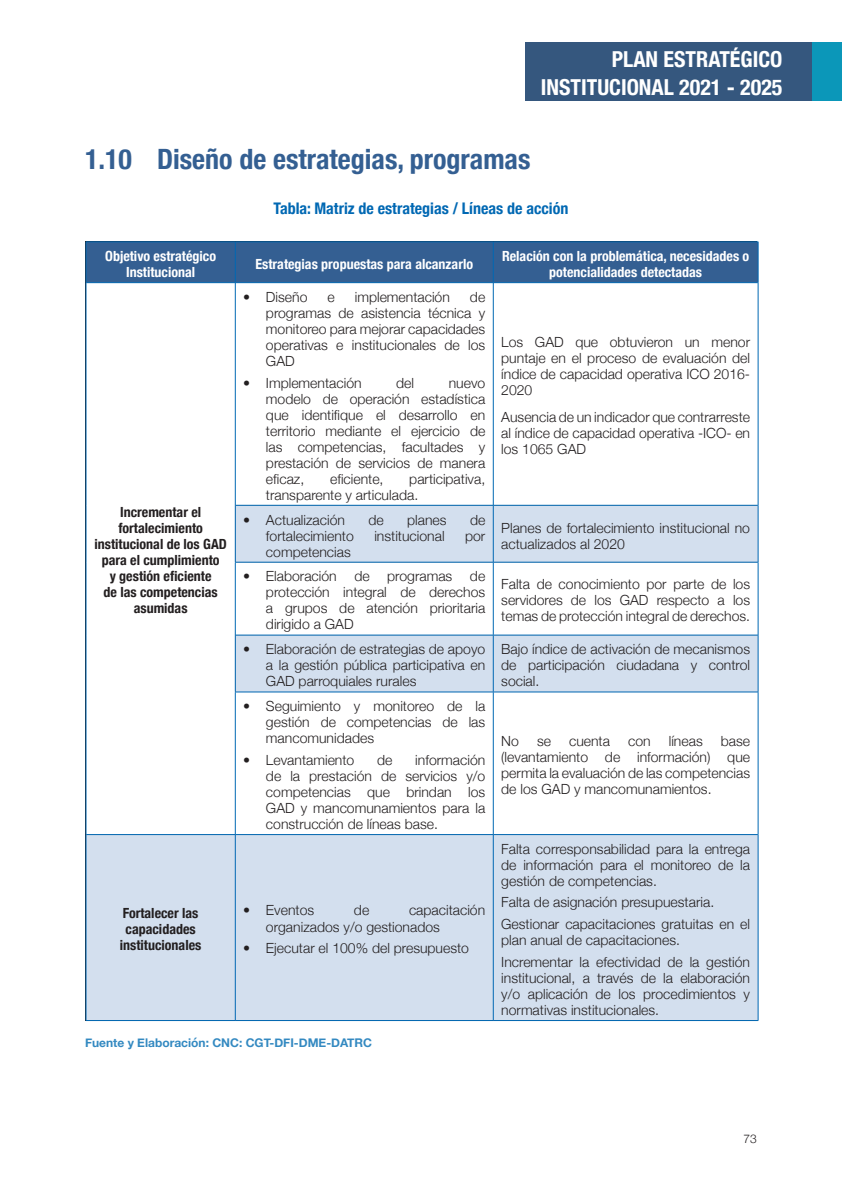
<style>
.page{position:relative;width:842px;height:1191px;background:#fff}
.page>*{position:absolute;margin:0;border:0;box-sizing:border-box;transform-origin:0 0}
.t1{font:700 condensed 28px "Helvetica Neue";color:#345f92}
.t2{font:700 condensed 22px/28px "Helvetica Neue";color:#fff;text-align:right}
.t3{font:700 condensed 16px "Helvetica Neue";color:#0168b3}
.t4{font:300 14px/16px "Helvetica Neue";color:#231f20;text-align:justify}
.t5{font:700 condensed 14px/16px "Helvetica Neue";color:#231f20;text-align:center}
.t6{font:700 condensed 14px/16px "Helvetica Neue";color:#fff;text-align:center}
.t7{font:700 12px "Helvetica Neue";color:#3389c1}
.t8{font:300 12px "Helvetica Neue";color:#231f20}
</style>
<div class="page">
<div style="left:525px;top:43px;width:287px;height:58px;background:#35577e"></div>
<div style="left:812px;top:43px;width:30px;height:58px;background:#0b97b9"></div>
<div style="left:87px;top:242px;width:671px;height:40px;background:#345f92"></div>
<svg style="left:87px;top:283px;width:671px;height:222px"></svg>
<svg style="left:87px;top:505px;width:671px;height:515px;fill:#d3dfee"></svg>
<hr style="left:86px;top:834px;width:1px;height:186px;background:#0168b3">
<hr style="left:235px;top:691px;width:258px;height:1px;background:#0168b3">
<hr style="left:493px;top:691px;width:265px;height:1px;background:#0168b3">
<hr style="left:235px;top:692px;width:1px;height:142px;background:#0168b3">
<hr style="left:493px;top:692px;width:1px;height:142px;background:#0168b3">
<hr style="left:758px;top:692px;width:1px;height:142px;background:#0168b3">
<hr style="left:86px;top:834px;width:149px;height:1px;background:#0168b3">
<hr style="left:235px;top:834px;width:258px;height:1px;background:#0168b3">
<hr style="left:493px;top:834px;width:265px;height:1px;background:#0168b3">
<hr style="left:86px;top:1020px;width:149px;height:1px;background:#0168b3">
<hr style="left:235px;top:1020px;width:258px;height:1px;background:#0168b3">
<hr style="left:493px;top:1020px;width:265px;height:1px;background:#0168b3">
<hr style="left:235px;top:505px;width:1px;height:57px;background:#0168b3">
<hr style="left:493px;top:505px;width:1px;height:57px;background:#0168b3">
<hr style="left:758px;top:505px;width:1px;height:57px;background:#0168b3">
<hr style="left:235px;top:635px;width:1px;height:56px;background:#0168b3">
<hr style="left:493px;top:635px;width:1px;height:56px;background:#0168b3">
<hr style="left:758px;top:635px;width:1px;height:56px;background:#0168b3">
<hr style="left:235px;top:835px;width:1px;height:185px;background:#0168b3">
<hr style="left:493px;top:835px;width:1px;height:185px;background:#0168b3">
<hr style="left:758px;top:834px;width:1px;height:186px;background:#0168b3">
<hr style="left:493px;top:283px;width:1px;height:222px;background:#0168b3">
<hr style="left:758px;top:283px;width:1px;height:222px;background:#0168b3">
<hr style="left:236px;top:505px;width:257px;height:1px;background:#0168b3">
<hr style="left:493px;top:505px;width:265px;height:1px;background:#0168b3">
<hr style="left:235px;top:562px;width:258px;height:1px;background:#0168b3">
<hr style="left:493px;top:562px;width:265px;height:1px;background:#0168b3">
<hr style="left:235px;top:562px;width:1px;height:73px;background:#0168b3">
<hr style="left:493px;top:562px;width:1px;height:73px;background:#0168b3">
<hr style="left:758px;top:562px;width:1px;height:73px;background:#0168b3">
<hr style="left:236px;top:635px;width:257px;height:1px;background:#0168b3">
<hr style="left:493px;top:635px;width:265px;height:1px;background:#0168b3">
<hr style="left:86px;top:283px;width:1px;height:222px;background:#0168b3">
<hr style="left:86px;top:505px;width:1px;height:57px;background:#0168b3">
<hr style="left:86px;top:562px;width:1px;height:73px;background:#0168b3">
<hr style="left:86px;top:635px;width:1px;height:57px;background:#0168b3">
<hr style="left:86px;top:692px;width:1px;height:142px;background:#0168b3">
<hr style="left:235px;top:283px;width:1px;height:222px;background:#0168b3">
<hr style="left:86px;top:242px;width:1px;height:41px;background:#0168b3">
<hr style="left:86px;top:241px;width:149px;height:1px;background:#0168b3">
<hr style="left:235px;top:241px;width:258px;height:1px;background:#0168b3">
<hr style="left:493px;top:241px;width:265px;height:1px;background:#0168b3">
<hr style="left:235px;top:242px;width:1px;height:40px;background:#0168b3">
<hr style="left:493px;top:242px;width:1px;height:40px;background:#0168b3">
<hr style="left:758px;top:242px;width:1px;height:41px;background:#0168b3">
<hr style="left:86px;top:282px;width:149px;height:1px;background:#0168b3">
<hr style="left:235px;top:282px;width:258px;height:1px;background:#0168b3">
<hr style="left:493px;top:282px;width:265px;height:1px;background:#0168b3">
<h2 class="t2" style="left:541px;top:43px;width:243px">PLAN ESTRATÉGICO<br>INSTITUCIONAL 2021 - 2025</h2>
<h1 class="t1" style="left:85px;top:135px;width:447px">1.10 Diseño de estrategias, programas</h1>
<p class="t3" style="left:274px;top:195px;width:296px">Tabla: Matriz de estrategias / Líneas de acción</p>
<p class="t6" style="left:105px;top:247px;width:112px">Objetivo estratégico<br>Institucional</p>
<p class="t6" style="left:255px;top:255px;width:219px">Estrategias propuestas para alcanzarlo</p>
<p class="t6" style="left:502px;top:247px;width:249px">Relación con la problemática, necesidades o potencialidades detectadas</p>
<p class="t5" style="left:94px;top:503px;width:134px">Incrementar el fortalecimiento institucional de los GAD para el cumplimiento<br>y gestión eficiente<br>de las competencias asumidas</p>
<p class="t4" style="left:243px;top:288px;width:66px">• Diseño</p>
<p class="t4" style="left:327px;top:288px;width:9px">e</p>
<p class="t4" style="left:355px;top:288px;width:97px">implementación</p>
<p class="t4" style="left:266px;top:288px;width:221px;text-indent:204px">de programas de asistencia técnica y monitoreo para mejorar capacidades operativas e institucionales de los GAD</p>
<p class="t4" style="left:243px;top:373px;width:120px">• Implementación</p>
<p class="t4" style="left:396px;top:373px;width:19px">del</p>
<p class="t4" style="left:266px;top:373px;width:221px;text-indent:183px">nuevo modelo de operación estadística que identifique el desarrollo en territorio mediante el ejercicio de las competencias, facultades y prestación de servicios de manera eficaz,</p>
<p class="t4" style="left:266px;top:469px;width:221px;text-indent:143px">participativa, transparente y articulada.</p>
<p class="t4" style="left:330px;top:469px;width:55px">eficiente,</p>
<p class="t4" style="left:243px;top:510px;width:103px">• Actualización</p>
<p class="t4" style="left:368px;top:510px;width:17px">de</p>
<p class="t4" style="left:407px;top:510px;width:41px">planes</p>
<p class="t4" style="left:470px;top:510px;width:17px">de</p>
<p class="t4" style="left:266px;top:526px;width:89px">fortalecimiento</p>
<p class="t4" style="left:374px;top:526px;width:72px">institucional</p>
<p class="t4" style="left:465px;top:526px;width:22px">por</p>
<p class="t4" style="left:266px;top:542px;width:86px">competencias</p>
<p class="t4" style="left:501px;top:333px;width:250px">Los GAD que obtuvieron un menor puntaje en el proceso de evaluación del índice de capacidad operativa ICO 2016- 2020</p>
<p class="t4" style="left:501px;top:408px;width:250px">Ausencia de un indicador que contrarreste al índice de capacidad operativa -ICO- en los 1065 GAD</p>
<p class="t4" style="left:501px;top:518px;width:250px">Planes de fortalecimiento institucional no actualizados al 2020</p>
<p class="t4" style="left:243px;top:567px;width:95px">• Elaboración</p>
<p class="t4" style="left:354px;top:567px;width:17px">de</p>
<p class="t4" style="left:387px;top:567px;width:67px">programas</p>
<p class="t4" style="left:266px;top:567px;width:221px;text-indent:204px">de protección integral de derechos a grupos de atención prioritaria dirigido a GAD</p>
<p class="t4" style="left:501px;top:575px;width:250px">Falta de conocimiento por parte de los servidores de los GAD respecto a los temas de protección integral de derechos.</p>
<p class="t4" style="left:266px;top:640px;width:221px;text-indent:-23px">• Elaboración de estrategias de apoyo a la gestión pública participativa en GAD parroquiales rurales</p>
<p class="t4" style="left:501px;top:640px;width:250px">Bajo índice de activación de mecanismos de participación ciudadana y control social.</p>
<p class="t4" style="left:266px;top:697px;width:221px;text-indent:-23px">• Seguimiento y monitoreo de la gestión de competencias de las mancomunidades</p>
<p class="t4" style="left:243px;top:751px;width:113px">• Levantamiento</p>
<p class="t4" style="left:377px;top:751px;width:17px">de</p>
<p class="t4" style="left:501px;top:732px;width:19px">No</p>
<p class="t4" style="left:537px;top:732px;width:16px">se</p>
<p class="t4" style="left:569px;top:732px;width:42px">cuenta</p>
<p class="t4" style="left:628px;top:732px;width:24px">con</p>
<p class="t4" style="left:669px;top:732px;width:35px">líneas</p>
<p class="t4" style="left:501px;top:732px;width:250px;text-indent:220px">base (levantamiento de información) que permita la evaluación de las competencias de los GAD y mancomunamientos.</p>
<p class="t4" style="left:266px;top:751px;width:221px;text-indent:149px">información de la prestación de servicios y/o competencias que brindan los GAD y mancomunamientos para la construcción de líneas base.</p>
<p class="t4" style="left:266px;top:901px;width:221px;text-indent:143px">capacitación organizados y/o gestionados</p>
<p class="t4" style="left:243px;top:939px;width:227px">• Ejecutar el 100% del presupuesto</p>
<p class="t5" style="left:120px;top:904px;width:83px">Fortalecer las capacidades institucionales</p>
<p class="t4" style="left:243px;top:901px;width:72px">• Eventos</p>
<p class="t4" style="left:354px;top:901px;width:17px">de</p>
<p class="t7" style="left:85px;top:1033px;width:289px">Fuente y Elaboración: CNC: CGT-DFI-DME-DATRC</p>
<p class="t4" style="left:501px;top:839px;width:250px">Falta corresponsabilidad para la entrega de información para el monitoreo de la gestión de competencias.</p>
<p class="t4" style="left:501px;top:890px;width:250px;line-height:21.6px">Falta de asignación presupuestaria.<br>Gestionar capacitaciones gratuitas en el</p>
<p class="t4" style="left:501px;top:928px;width:250px;line-height:21.6px">plan anual de capacitaciones.<br>Incrementar la efectividad de la gestión</p>
<p class="t4" style="left:501px;top:968px;width:250px">institucional, a través de la elaboración y/o aplicación de los procedimientos y normativas institucionales.</p>
<p class="t8" style="left:744px;top:1129px;width:15px">73</p>
</div>
